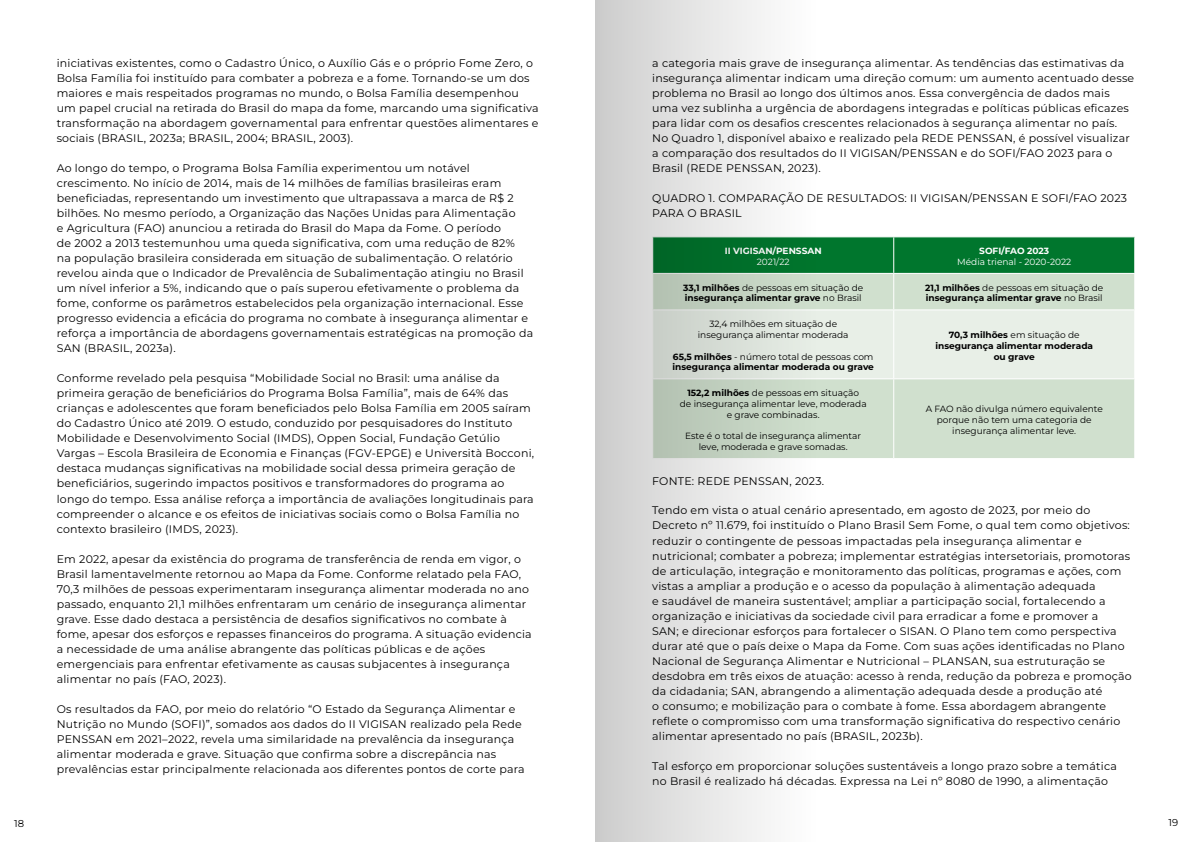
<style>
.page{position:relative;width:1191px;height:842px;background:#fff}
.page>*{position:absolute;margin:0;border:0;box-sizing:border-box;transform-origin:0 0}
.t1{font:11px/15px "Montserrat";letter-spacing:.02em;color:#000}
.t2{font:10px "Montserrat";color:#000}
.t3{font:9px/10.8px "Montserrat";color:#000;text-align:center}
.t4{font:700 9px/10.8px "Montserrat";color:#000}
.t5{font:700 9px "Montserrat";color:#fff}
.t6{font:9px "Montserrat";color:#fff}
.s1{font-weight:400}
.s2{font-weight:700}
</style>
<div class="page">
<div style="left:595px;top:0;width:221px;height:842px;background:linear-gradient(to right,#cdcdcd,#fff)"></div>
<svg style="left:653px;top:237px;width:481px;height:36px;background:#04752f"></svg>
<svg style="left:653px;top:274px;width:481px;height:184px;background:#cbdac9"></svg>
<svg style="left:653px;top:310px;width:481px;height:68px;background:#e2e9e1"></svg>
<hr style="left:652px;top:236px;width:241px;height:1px;background:#fff">
<hr style="left:652px;top:237px;width:1px;height:36px;background:#fff">
<hr style="left:893px;top:237px;width:1px;height:36px;background:#fff">
<hr style="left:652px;top:273px;width:241px;height:1px;background:#fff">
<hr style="left:652px;top:274px;width:1px;height:35px;background:#fff">
<hr style="left:893px;top:274px;width:1px;height:35px;background:#fff">
<hr style="left:652px;top:309px;width:241px;height:1px;background:#fff">
<hr style="left:652px;top:310px;width:1px;height:68px;background:#fff">
<hr style="left:893px;top:309px;width:242px;height:1px;background:#fff">
<hr style="left:893px;top:310px;width:1px;height:68px;background:#fff">
<hr style="left:652px;top:378px;width:241px;height:1px;background:#fff">
<hr style="left:652px;top:379px;width:1px;height:79px;background:#fff">
<hr style="left:652px;top:458px;width:241px;height:1px;background:#fff">
<hr style="left:893px;top:378px;width:242px;height:1px;background:#fff">
<hr style="left:893px;top:379px;width:1px;height:79px;background:#fff">
<p class="t1" style="left:57px;top:56px;width:483px">iniciativas existentes, como o Cadastro Único, o Auxílio Gás e o próprio Fome Zero, o Bolsa Família foi instituído para combater a pobreza e a fome. Tornando-se um dos maiores e mais respeitados programas no mundo, o Bolsa Família desempenhou um papel crucial na retirada do Brasil do mapa da fome, marcando uma significativa transformação na abordagem governamental para enfrentar questões alimentares e sociais (BRASIL, 2023a; BRASIL, 2004; BRASIL, 2003).</p>
<p class="t1" style="left:57px;top:161px;width:478px">Ao longo do tempo, o Programa Bolsa Família experimentou um notável crescimento. No início de 2014, mais de 14 milhões de famílias brasileiras eram beneficiadas, representando um investimento que ultrapassava a marca de R$ 2 bilhões. No mesmo período, a Organização das Nações Unidas para Alimentação<br>e Agricultura (FAO) anunciou a retirada do Brasil do Mapa da Fome. O período<br>de 2002 a 2013 testemunhou uma queda significativa, com uma redução de 82%<br>na população brasileira considerada em situação de subalimentação. O relatório revelou ainda que o Indicador de Prevalência de Subalimentação atingiu no Brasil um nível inferior a 5%, indicando que o país superou efetivamente o problema da fome, conforme os parâmetros estabelecidos pela organização internacional. Esse progresso evidencia a eficácia do programa no combate à insegurança alimentar e reforça a importância de abordagens governamentais estratégicas na promoção da SAN (BRASIL, 2023a).</p>
<p class="t1" style="left:57px;top:371px;width:479px">Conforme revelado pela pesquisa “Mobilidade Social no Brasil: uma análise da primeira geração de beneficiários do Programa Bolsa Família”, mais de 64% das crianças e adolescentes que foram beneficiados pelo Bolsa Família em 2005 saíram do Cadastro Único até 2019. O estudo, conduzido por pesquisadores do Instituto Mobilidade e Desenvolvimento Social (IMDS), Oppen Social, Fundação Getúlio Vargas – Escola Brasileira de Economia e Finanças (FGV-EPGE) e Università Bocconi, destaca mudanças significativas na mobilidade social dessa primeira geração de beneficiários, sugerindo impactos positivos e transformadores do programa ao longo do tempo. Essa análise reforça a importância de avaliações longitudinais para compreender o alcance e os efeitos de iniciativas sociais como o Bolsa Família no contexto brasileiro (IMDS, 2023).</p>
<p class="t1" style="left:57px;top:551px;width:476px">Em 2022, apesar da existência do programa de transferência de renda em vigor, o Brasil lamentavelmente retornou ao Mapa da Fome. Conforme relatado pela FAO, 70,3 milhões de pessoas experimentaram insegurança alimentar moderada no ano passado, enquanto 21,1 milhões enfrentaram um cenário de insegurança alimentar grave. Esse dado destaca a persistência de desafios significativos no combate à fome, apesar dos esforços e repasses financeiros do programa. A situação evidencia a necessidade de uma análise abrangente das políticas públicas e de ações emergenciais para enfrentar efetivamente as causas subjacentes à insegurança alimentar no país (FAO, 2023).</p>
<p class="t1" style="left:57px;top:701px;width:469px">Os resultados da FAO, por meio do relatório “O Estado da Segurança Alimentar e Nutrição no Mundo (SOFI)”, somados aos dados do II VIGISAN realizado pela Rede PENSSAN em 2021–2022, revela uma similaridade na prevalência da insegurança alimentar moderada e grave. Situação que confirma sobre a discrepância nas prevalências estar principalmente relacionada aos diferentes pontos de corte para</p>
<p class="t1" style="left:652px;top:56px;width:483px">a categoria mais grave de insegurança alimentar. As tendências das estimativas da insegurança alimentar indicam uma direção comum: um aumento acentuado desse problema no Brasil ao longo dos últimos anos. Essa convergência de dados mais uma vez sublinha a urgência de abordagens integradas e políticas públicas eficazes para lidar com os desafios crescentes relacionados à segurança alimentar no país.<br>No Quadro 1, disponível abaixo e realizado pela REDE PENSSAN, é possível visualizar a comparação dos resultados do II VIGISAN/PENSSAN e do SOFI/FAO 2023 para o Brasil (REDE PENSSAN, 2023).</p>
<p class="t1" style="left:652px;top:191px;width:476px">QUADRO 1. COMPARAÇÃO DE RESULTADOS: II VIGISAN/PENSSAN E SOFI/FAO 2023<br>PARA O BRASIL</p>
<p class="t5" style="left:725px;top:244px;width:98px">II VIGISAN/PENSSAN</p>
<p class="t6" style="left:757px;top:256px;width:34px">2021/22</p>
<p class="t5" style="left:979px;top:244px;width:71px">SOFI/FAO 2023</p>
<p class="t6" style="left:957px;top:256px;width:116px">Média trienal - 2020-2022</p>
<p class="t4" style="left:683px;top:282px;width:181px">33,1 milhões <span class="s1">de pessoas em situação de </span>insegurança alimentar grave <span class="s1">no Brasil</span></p>
<p class="t4" style="left:925px;top:282px;width:179px">21,1 milhões <span class="s1">de pessoas em situação de </span>insegurança alimentar grave <span class="s1">no Brasil</span></p>
<p class="t3" style="left:698px;top:318px;width:152px">32,4 milhões em situação de insegurança alimentar moderada</p>
<p class="t4" style="left:672px;top:350px;width:203px">65,5 milhões <span class="s1">- número total de pessoas com </span>insegurança alimentar moderada ou grave</p>
<p class="t4" style="left:935px;top:329px;width:159px;text-align:center">70,3 milhões <span class="s1">em situação de </span>insegurança alimentar moderada ou grave</p>
<p class="t3" style="left:680px;top:387px;width:188px"><span class="s2">152,2 milhões</span> de pessoas em situação<br>de insegurança alimentar leve, moderada e grave combinadas.</p>
<p class="t3" style="left:685px;top:430px;width:177px">Este é o total de insegurança alimentar leve, moderada e grave somadas.</p>
<p class="t3" style="left:925px;top:403px;width:179px">A FAO não divulga número equivalente porque não tem uma categoria de insegurança alimentar leve.</p>
<p class="t1" style="left:652px;top:473px;width:173px">FONTE: REDE PENSSAN, 2023.</p>
<p class="t1" style="left:652px;top:503px;width:481px">Tendo em vista o atual cenário apresentado, em agosto de 2023, por meio do Decreto nº 11.679, foi instituído o Plano Brasil Sem Fome, o qual tem como objetivos: reduzir o contingente de pessoas impactadas pela insegurança alimentar e nutricional; combater a pobreza; implementar estratégias intersetoriais, promotoras de articulação, integração e monitoramento das políticas, programas e ações, com vistas a ampliar a produção e o acesso da população à alimentação adequada<br>e saudável de maneira sustentável; ampliar a participação social, fortalecendo a organização e iniciativas da sociedade civil para erradicar a fome e promover a<br>SAN; e direcionar esforços para fortalecer o SISAN. O Plano tem como perspectiva durar até que o país deixe o Mapa da Fome. Com suas ações identificadas no Plano Nacional de Segurança Alimentar e Nutricional – PLANSAN, sua estruturação se desdobra em três eixos de atuação: acesso à renda, redução da pobreza e promoção da cidadania; SAN, abrangendo a alimentação adequada desde a produção até<br>o consumo; e mobilização para o combate à fome. Essa abordagem abrangente reflete o compromisso com uma transformação significativa do respectivo cenário alimentar apresentado no país (BRASIL, 2023b).</p>
<p class="t1" style="left:652px;top:758px;width:466px">Tal esforço em proporcionar soluções sustentáveis a longo prazo sobre a temática no Brasil é realizado há décadas. Expressa na Lei nº 8080 de 1990, a alimentação</p>
<p class="t2" style="left:14px;top:817px;width:11px">18</p>
<p class="t2" style="left:1168px;top:816px;width:11px">19</p>
</div>
